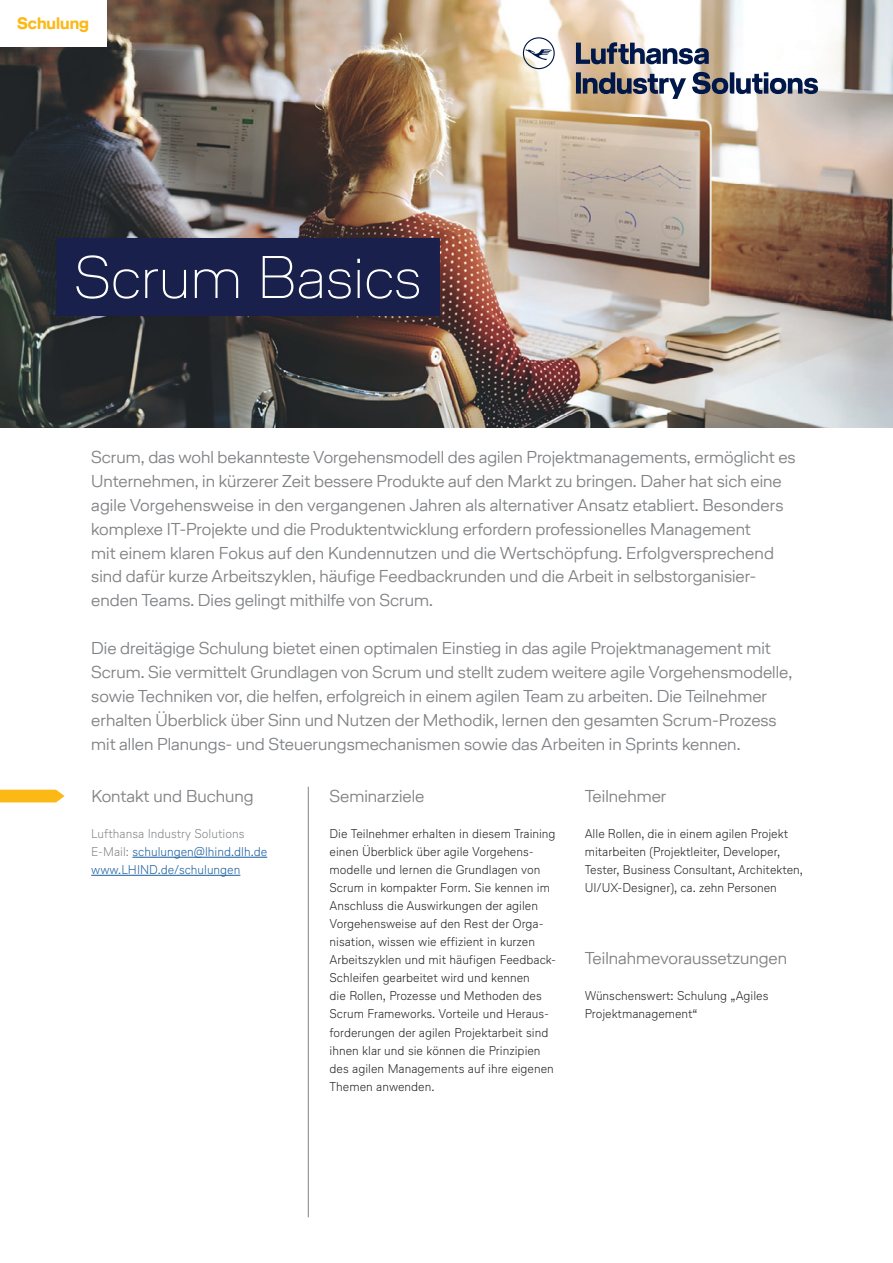
<style>
.page{position:relative;width:893px;height:1263px;background:#fff}
.page>*{position:absolute;margin:0;border:0;box-sizing:border-box;transform-origin:0 0}
.t1{font:100 60px "Lufthansa Head Global";color:#fff}
.t2{font:300 17.1px/24px "Lufthansa Head Global";color:#808285}
.t3{font:700 16.5px "Lufthansa Head Global";color:#fcb814}
.t4{font:300 12.75px/18px "Lufthansa Text";color:#231f20}
.t5{font:300 12.75px/18px "Lufthansa Text";color:#175d9e}
.s1{color:#808285}
</style>
<div class="page">
<img style="left:0;top:0;width:893px;height:427px">
<div style="left:56px;top:238px;width:384px;height:78px;background:#18204b"></div>
<svg style="left:523px;top:37px;width:295px;height:62px"></svg>
<hr style="left:132px;top:857px;width:135px;height:1px;background:#175d9e">
<hr style="left:91px;top:875px;width:149px;height:1px;background:#175d9e">
<svg style="left:0;top:790px;width:65px;height:12px"></svg>
<hr style="left:308px;top:787px;width:1px;height:430px;background:#808285">
<div style="left:0;top:0;width:106px;height:47px;background:#fff"></div>
<p class="t3" style="left:17px;top:13px;width:74px">Schulung</p>
<h1 class="t1" style="left:74px;top:242px;width:349px">Scrum Basics</h1>
<p class="t2" style="left:91px;top:445px;width:706px">Scrum, das wohl bekannteste Vorgehensmodell des agilen Projektmanagements, ermöglicht es Unternehmen, in kürzerer Zeit bessere Produkte auf den Markt zu bringen. Daher hat sich eine agile Vorgehensweise in den vergangenen Jahren als alternativer Ansatz etabliert. Besonders komplexe IT-Projekte und die Produktentwicklung erfordern professionelles Management<br>mit einem klaren Fokus auf den Kundennutzen und die Wertschöpfung. Erfolgversprechend sind dafür kurze Arbeitszyklen, häufige Feedbackrunden und die Arbeit in selbstorganisier&shy;enden Teams. Dies gelingt mithilfe von Scrum.</p>
<p class="t2" style="left:91px;top:636px;width:702px">Die dreitägige Schulung bietet einen optimalen Einstieg in das agile Projektmanagement mit Scrum. Sie vermittelt Grundlagen von Scrum und stellt zudem weitere agile Vorgehensmodelle, sowie Techniken vor, die helfen, erfolgreich in einem agilen Team zu arbeiten. Die Teilnehmer erhalten Überblick über Sinn und Nutzen der Methodik, lernen den gesamten Scrum-Prozess mit allen Planungs- und Steuerungsmechanismen sowie das Arbeiten in Sprints kennen.</p>
<p class="t2" style="left:91px;top:784px;width:164px">Kontakt und Buchung</p>
<p class="t2" style="left:330px;top:784px;width:96px">Seminarziele</p>
<p class="t4" style="left:330px;top:824px;width:228px">Die Teilnehmer erhalten in diesem Training einen Überblick über agile Vorgehens&shy;modelle und lernen die Grundlagen von Scrum in kompakter Form. Sie kennen im Anschluss die Auswirkungen der agilen Vorgehensweise auf den Rest der Orga&shy;nisation, wissen wie effizient in kurzen Arbeitszyklen und mit häufigen Feedback-Schleifen gearbeitet wird und kennen<br>die Rollen, Prozesse und Methoden des Scrum Frameworks. Vorteile und Heraus&shy;forderungen der agilen Projektarbeit sind ihnen klar und sie können die Prinzipien des agilen Managements auf ihre eigenen Themen anwenden.</p>
<p class="t5" style="left:91px;top:824px;width:178px"><span class="s1">Lufthansa Industry Solutions<br>E-Mail:</span> schulungen@lhind.dlh.de www.LHIND.de/schulungen</p>
<p class="t2" style="left:585px;top:784px;width:83px">Teilnehmer</p>
<p class="t4" style="left:585px;top:824px;width:220px">Alle Rollen, die in einem agilen Projekt mitarbeiten (Projektleiter, Developer, Tester, Business Consultant, Architekten, UI/UX-Designer), ca. zehn Personen</p>
<p class="t2" style="left:585px;top:946px;width:204px">Teilnahmevoraussetzungen</p>
<p class="t4" style="left:585px;top:987px;width:185px">Wünschenswert: Schulung „Agiles<br>Projektmanagement“</p>
</div>
